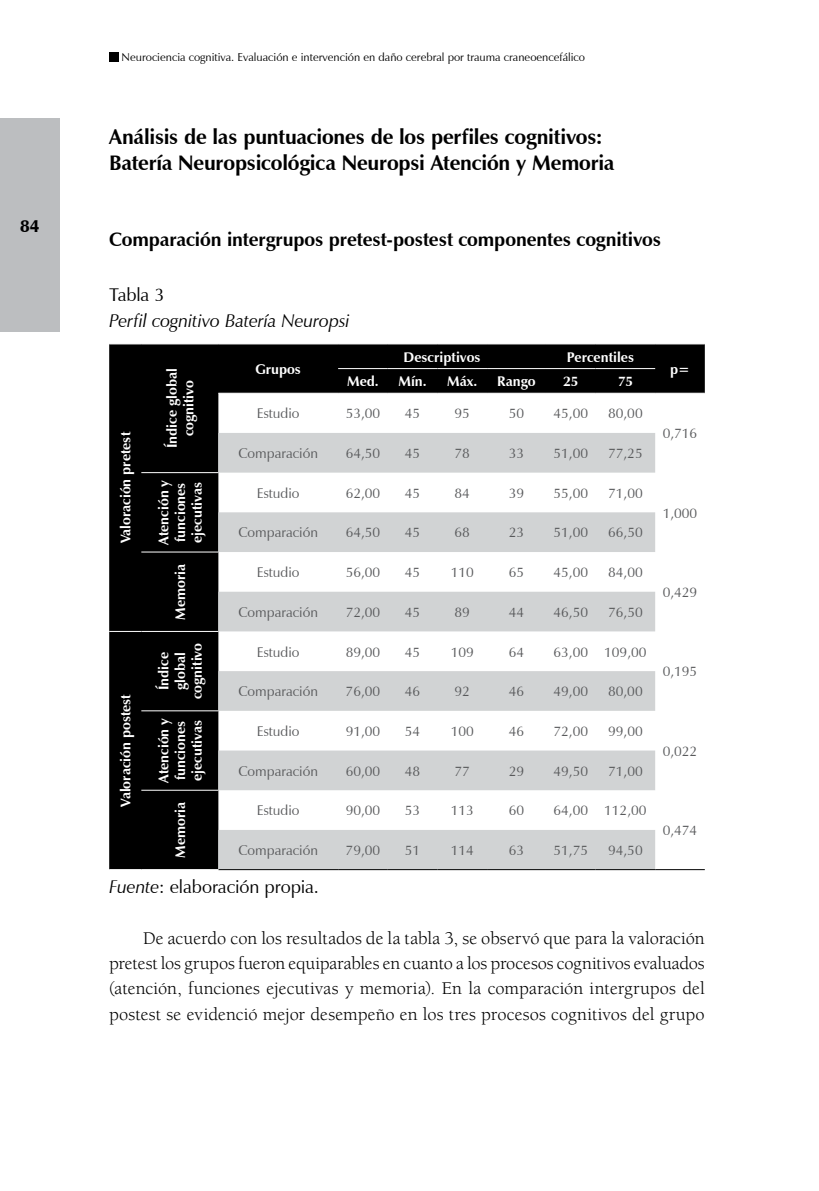
<style>
.page{position:relative;width:819px;height:1191px;background:#fff}
.page>*{position:absolute;margin:0;border:0;box-sizing:border-box;transform-origin:0 0}
.t1{font:700 21px/25.4px "Zapf Humanist 601 BT";letter-spacing:-.01em;color:#000}
.t2{font:700 19.25px "Zapf Humanist 601 BT";letter-spacing:-.005em;color:#000}
.t3{font:18.38px/25.4px "Berkeley Std";letter-spacing:.005em;color:#000;text-align:justify}
.t4{font:18.38px "Zapf Humanist 601 BT";letter-spacing:-.005em;color:#000}
.t5{font:italic 18.38px "Zapf Humanist 601 BT";letter-spacing:-.01em;color:#000}
.t6{font:900 17.5px "Zapf Humanist 601 BT";color:#000}
.t7{font:14px "Zapf Humanist 601 BT";color:#58595b}
.t8{font:700 14px/16.6px "Zapf Humanist 601 BT";color:#fff;text-align:center}
.t9{font:11.38px "Zapf Humanist 601 BT";color:#000}
.s1{font-style:italic}
</style>
<div class="page">
<div style="left:109px;top:52px;width:10px;height:10px;background:#000"></div>
<div style="left:0;top:119px;width:59px;height:213px;background:#bcbec0"></div>
<svg style="left:109px;top:344px;width:595px;height:525px;fill:#000"></svg>
<svg style="left:218px;top:433px;width:437px;height:436px;fill:#d1d3d4"></svg>
<hr style="left:218px;top:869px;width:120px;height:1px;background:#000">
<hr style="left:338px;top:869px;width:50px;height:1px;background:#000">
<hr style="left:388px;top:869px;width:49px;height:1px;background:#000">
<hr style="left:437px;top:869px;width:50px;height:1px;background:#000">
<hr style="left:487px;top:869px;width:59px;height:1px;background:#000">
<hr style="left:546px;top:869px;width:49px;height:1px;background:#000">
<hr style="left:595px;top:869px;width:60px;height:1px;background:#000">
<hr style="left:655px;top:869px;width:49px;height:1px;background:#000">
<hr style="left:141px;top:472px;width:77px;height:1px;background:#fff">
<hr style="left:141px;top:551px;width:77px;height:1px;background:#fff">
<hr style="left:109px;top:631px;width:32px;height:1px;background:#fff">
<hr style="left:141px;top:631px;width:77px;height:1px;background:#fff">
<hr style="left:141px;top:710px;width:77px;height:1px;background:#fff">
<hr style="left:141px;top:789px;width:77px;height:1px;background:#fff">
<hr style="left:218px;top:393px;width:120px;height:1px;background:#fff">
<hr style="left:655px;top:393px;width:49px;height:1px;background:#fff">
<hr style="left:338px;top:368px;width:50px;height:1px;background:#fff">
<hr style="left:388px;top:368px;width:49px;height:1px;background:#fff">
<hr style="left:437px;top:368px;width:50px;height:1px;background:#fff">
<hr style="left:487px;top:368px;width:59px;height:1px;background:#fff">
<hr style="left:546px;top:368px;width:49px;height:1px;background:#fff">
<hr style="left:595px;top:368px;width:60px;height:1px;background:#fff">
<hr style="left:338px;top:393px;width:50px;height:1px;background:#fff">
<hr style="left:388px;top:393px;width:49px;height:1px;background:#fff">
<hr style="left:437px;top:393px;width:50px;height:1px;background:#fff">
<hr style="left:487px;top:393px;width:59px;height:1px;background:#fff">
<hr style="left:546px;top:393px;width:49px;height:1px;background:#fff">
<hr style="left:595px;top:393px;width:60px;height:1px;background:#fff">
<p class="t6" style="left:20px;top:215px;width:21px">84</p>
<p class="t9" style="left:122px;top:50px;width:465px">Neurociencia cognitiva. Evaluación e intervención en daño cerebral por trauma craneoencefálico</p>
<h1 class="t1" style="left:109px;top:125px;width:507px">Análisis de las puntuaciones de los perfiles cognitivos:<br>Batería Neuropsicológica Neuropsi Atención y Memoria</h1>
<h2 class="t2" style="left:109px;top:227px;width:553px">Comparación intergrupos pretest-postest componentes cognitivos</h2>
<h3 class="t4" style="left:109px;top:283px;width:57px">Tabla 3</h3>
<h3 class="t5" style="left:109px;top:309px;width:242px">Perfil cognitivo Batería Neuropsi</h3>
<p class="t8" style="left:117px;top:543px;width:113px;rotate:-90deg">Valoración pretest</p>
<p class="t8" style="left:403px;top:348px;width:78px">Descriptivos</p>
<p class="t8" style="left:567px;top:348px;width:69px">Percentiles</p>
<p class="t8" style="left:164px;top:448px;width:81px;rotate:-90deg">Índice global cognitivo</p>
<p class="t8" style="left:255px;top:361px;width:47px">Grupos</p>
<p class="t8" style="left:347px;top:373px;width:33px">Med.</p>
<p class="t8" style="left:398px;top:373px;width:30px">Mín.</p>
<p class="t8" style="left:447px;top:373px;width:32px">Máx.</p>
<p class="t8" style="left:497px;top:373px;width:40px">Rango</p>
<p class="t8" style="left:563px;top:373px;width:17px">25</p>
<p class="t8" style="left:617px;top:373px;width:17px">75</p>
<p class="t7" style="left:257px;top:405px;width:44px">Estudio</p>
<p class="t7" style="left:345px;top:405px;width:36px">53,00</p>
<p class="t7" style="left:405px;top:405px;width:17px">45</p>
<p class="t7" style="left:454px;top:405px;width:17px">95</p>
<p class="t7" style="left:509px;top:405px;width:17px">50</p>
<p class="t7" style="left:553px;top:405px;width:36px">45,00</p>
<p class="t7" style="left:608px;top:405px;width:36px">80,00</p>
<p class="t7" style="left:238px;top:444px;width:81px">Comparación</p>
<p class="t7" style="left:345px;top:444px;width:36px">64,50</p>
<p class="t7" style="left:405px;top:444px;width:17px">45</p>
<p class="t7" style="left:454px;top:444px;width:17px">78</p>
<p class="t7" style="left:509px;top:444px;width:17px">33</p>
<p class="t7" style="left:553px;top:444px;width:36px">51,00</p>
<p class="t7" style="left:608px;top:444px;width:36px">77,25</p>
<p class="t8" style="left:155px;top:545px;width:66px;text-align:left;rotate:-90deg">Atención y funciones ejecutivas</p>
<p class="t7" style="left:257px;top:484px;width:44px">Estudio</p>
<p class="t7" style="left:345px;top:484px;width:36px">62,00</p>
<p class="t7" style="left:405px;top:484px;width:17px">45</p>
<p class="t7" style="left:454px;top:484px;width:17px">84</p>
<p class="t7" style="left:509px;top:484px;width:17px">39</p>
<p class="t7" style="left:553px;top:484px;width:36px">55,00</p>
<p class="t7" style="left:608px;top:484px;width:36px">71,00</p>
<p class="t7" style="left:238px;top:524px;width:81px">Comparación</p>
<p class="t7" style="left:345px;top:524px;width:36px">64,50</p>
<p class="t7" style="left:405px;top:524px;width:17px">45</p>
<p class="t7" style="left:454px;top:524px;width:17px">68</p>
<p class="t7" style="left:509px;top:524px;width:17px">23</p>
<p class="t7" style="left:553px;top:524px;width:36px">51,00</p>
<p class="t7" style="left:608px;top:524px;width:36px">66,50</p>
<p class="t8" style="left:172px;top:619px;width:57px;rotate:-90deg">Memoria</p>
<p class="t7" style="left:257px;top:563px;width:44px">Estudio</p>
<p class="t7" style="left:345px;top:563px;width:36px">56,00</p>
<p class="t7" style="left:405px;top:563px;width:17px">45</p>
<p class="t7" style="left:450px;top:563px;width:25px">110</p>
<p class="t7" style="left:509px;top:563px;width:17px">65</p>
<p class="t7" style="left:553px;top:563px;width:36px">45,00</p>
<p class="t7" style="left:608px;top:563px;width:36px">84,00</p>
<p class="t7" style="left:238px;top:603px;width:81px">Comparación</p>
<p class="t7" style="left:345px;top:603px;width:36px">72,00</p>
<p class="t7" style="left:405px;top:603px;width:17px">45</p>
<p class="t7" style="left:454px;top:603px;width:17px">89</p>
<p class="t7" style="left:509px;top:603px;width:17px">44</p>
<p class="t7" style="left:553px;top:603px;width:36px">46,50</p>
<p class="t7" style="left:608px;top:603px;width:36px">76,50</p>
<p class="t8" style="left:670px;top:361px;width:21px">p=</p>
<p class="t7" style="left:662px;top:425px;width:36px">0,716</p>
<p class="t7" style="left:662px;top:504px;width:36px">1,000</p>
<p class="t7" style="left:662px;top:583px;width:36px">0,429</p>
<p class="t8" style="left:155px;top:699px;width:58px;rotate:-90deg">Índice global cognitivo</p>
<p class="t7" style="left:257px;top:643px;width:44px">Estudio</p>
<p class="t7" style="left:345px;top:643px;width:36px">89,00</p>
<p class="t7" style="left:405px;top:643px;width:17px">45</p>
<p class="t7" style="left:450px;top:643px;width:25px">109</p>
<p class="t7" style="left:509px;top:643px;width:17px">64</p>
<p class="t7" style="left:553px;top:643px;width:94px">63,00 109,00</p>
<p class="t7" style="left:662px;top:663px;width:36px">0,195</p>
<p class="t7" style="left:238px;top:683px;width:81px">Comparación</p>
<p class="t7" style="left:345px;top:683px;width:36px">76,00</p>
<p class="t7" style="left:405px;top:683px;width:17px">46</p>
<p class="t7" style="left:454px;top:683px;width:17px">92</p>
<p class="t7" style="left:508px;top:683px;width:17px">46</p>
<p class="t7" style="left:553px;top:683px;width:36px">49,00</p>
<p class="t7" style="left:608px;top:683px;width:36px">80,00</p>
<p class="t8" style="left:117px;top:807px;width:114px;rotate:-90deg">Valoración postest</p>
<p class="t8" style="left:155px;top:783px;width:66px;text-align:left;rotate:-90deg">Atención y funciones ejecutivas</p>
<p class="t7" style="left:257px;top:722px;width:44px">Estudio</p>
<p class="t7" style="left:345px;top:722px;width:36px">91,00</p>
<p class="t7" style="left:405px;top:722px;width:17px">54</p>
<p class="t7" style="left:450px;top:722px;width:25px">100</p>
<p class="t7" style="left:509px;top:722px;width:17px">46</p>
<p class="t7" style="left:553px;top:722px;width:36px">72,00</p>
<p class="t7" style="left:608px;top:722px;width:36px">99,00</p>
<p class="t7" style="left:662px;top:742px;width:36px">0,022</p>
<p class="t7" style="left:238px;top:762px;width:81px">Comparación</p>
<p class="t7" style="left:345px;top:762px;width:36px">60,00</p>
<p class="t7" style="left:405px;top:762px;width:17px">48</p>
<p class="t7" style="left:454px;top:762px;width:17px">77</p>
<p class="t7" style="left:509px;top:762px;width:17px">29</p>
<p class="t7" style="left:553px;top:762px;width:36px">49,50</p>
<p class="t7" style="left:608px;top:762px;width:36px">71,00</p>
<p class="t8" style="left:172px;top:858px;width:57px;rotate:-90deg">Memoria</p>
<p class="t7" style="left:257px;top:802px;width:44px">Estudio</p>
<p class="t7" style="left:345px;top:802px;width:36px">90,00</p>
<p class="t7" style="left:405px;top:802px;width:17px">53</p>
<p class="t7" style="left:450px;top:802px;width:25px">113</p>
<p class="t7" style="left:509px;top:802px;width:17px">60</p>
<p class="t7" style="left:553px;top:802px;width:94px">64,00 112,00</p>
<p class="t7" style="left:662px;top:821px;width:36px">0,474</p>
<p class="t7" style="left:238px;top:841px;width:81px">Comparación</p>
<p class="t7" style="left:345px;top:841px;width:36px">79,00</p>
<p class="t7" style="left:405px;top:841px;width:17px">51</p>
<p class="t7" style="left:450px;top:841px;width:25px">114</p>
<p class="t7" style="left:508px;top:841px;width:17px">63</p>
<p class="t7" style="left:553px;top:841px;width:36px">51,75</p>
<p class="t7" style="left:608px;top:841px;width:36px">94,50</p>
<h3 class="t4" style="left:109px;top:875px;width:211px"><span class="s1">Fuente</span>: elaboración propia.</h3>
<p class="t3" style="left:109px;top:925px;width:597px;text-indent:34px">De acuerdo con los resultados de la tabla 3, se observó que para la valoración pretest los grupos fueron equiparables en cuanto a los procesos cognitivos evaluados (atención, funciones ejecutivas y memoria). En la comparación intergrupos del postest se evidenció mejor desempeño en los tres procesos cognitivos del grupo</p>
</div>
